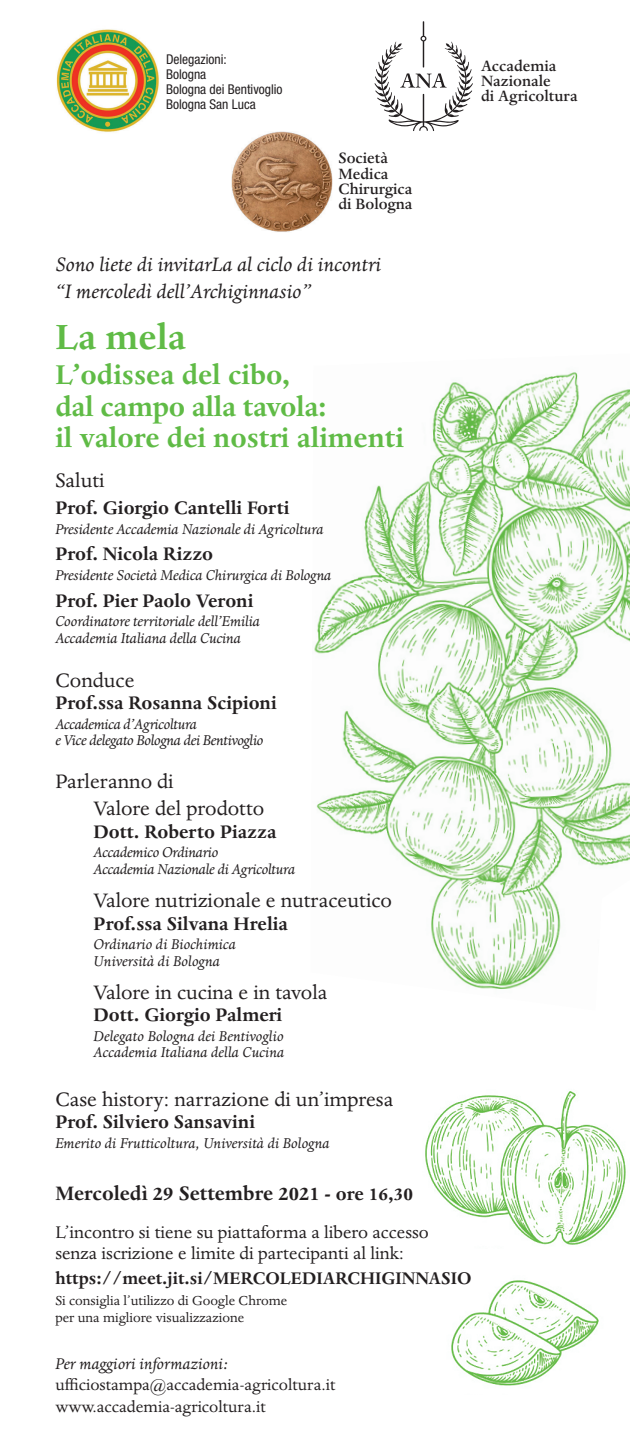
<style>
.page{position:relative;width:630px;height:1446px;background:#fff}
.page>*{position:absolute;margin:0;border:0;box-sizing:border-box;transform-origin:0 0}
.t1{font:700 40.5px "Dante";color:#60bb46}
.t2{font:700 31.5px "Dante";color:#60bb46}
.t3{font:22.5px "Dante";color:#231f20}
.t4{font:italic 22.5px "Dante";color:#231f20}
.t5{font:700 22.5px "Dante";color:#231f20}
.t6{font:700 21px "Dante";color:#231f20}
.t7{font:19.5px/21px "Dante";color:#231f20}
.t8{font:700 19.5px "Dante";color:#231f20}
.t9{font:18px "Dante";color:#231f20}
.t10{font:italic 18px "Dante";color:#231f20}
.t11{font:500 17.25px "Dante";color:#231f20}
.t12{font:italic 16.5px/16.5px "Dante";letter-spacing:-.01em;color:#231f20}
.t13{font:15px/16.5px "Dante";color:#231f20}
.t14{font:condensed 13.5px "Helvetica Neue";color:#231f20}
.s1{font-size:21px}
</style>
<div class="page">
<img style="left:425px;top:1091px;width:201px;height:154px">
<img style="left:451px;top:1280px;width:148px;height:106px">
<img style="left:314px;top:372px;width:315px;height:617px">
<img style="left:56px;top:29px;width:103px;height:103px">
<svg style="left:374px;top:21px;width:98px;height:110px"></svg>
<img style="left:232px;top:131px;width:100px;height:101px">
<p class="t14" style="left:166px;top:51px;width:62px">Delegazioni:</p>
<p class="t14" style="left:166px;top:66px;width:42px">Bologna</p>
<p class="t14" style="left:166px;top:81px;width:118px">Bologna dei Bentivoglio</p>
<p class="t14" style="left:166px;top:96px;width:91px">Bologna San Luca</p>
<p class="t11" style="left:338px;top:149px;width:51px">Società</p>
<p class="t11" style="left:338px;top:164px;width:51px">Medica</p>
<p class="t11" style="left:338px;top:179px;width:75px">Chirurgica</p>
<p class="t11" style="left:338px;top:195px;width:75px">di Bologna</p>
<p class="t11" style="left:480px;top:56px;width:77px">Accademia</p>
<p class="t11" style="left:480px;top:72px;width:71px">Nazionale</p>
<p class="t11" style="left:480px;top:87px;width:98px">di Agricoltura</p>
<p class="t4" style="left:55px;top:252px;width:327px">Sono liete di invitarLa al ciclo di incontri</p>
<p class="t4" style="left:55px;top:279px;width:257px">“I mercoledì dell’Archiginnasio”</p>
<p class="t1" style="left:55px;top:315px;width:132px">La mela</p>
<p class="t2" style="left:55px;top:358px;width:236px">L’odissea del cibo,</p>
<p class="t2" style="left:55px;top:390px;width:273px">dal campo alla tavola:</p>
<p class="t2" style="left:55px;top:421px;width:350px">il valore dei nostri alimenti</p>
<p class="t3" style="left:55px;top:468px;width:51px">Saluti</p>
<p class="t6" style="left:55px;top:496px;width:235px">Prof. Giorgio Cantelli Forti</p>
<p class="t12" style="left:55px;top:521px;width:270px">Presidente Accademia Nazionale di Agricoltura</p>
<p class="t6" style="left:55px;top:543px;width:159px">Prof. Nicola Rizzo</p>
<p class="t12" style="left:55px;top:567px;width:277px">Presidente Società Medica Chirurgica di Bologna</p>
<p class="t6" style="left:55px;top:589px;width:199px">Prof. Pier Paolo Veroni</p>
<p class="t12" style="left:55px;top:613px;width:206px">Coordinatore territoriale dell’Emilia<br>Accademia Italiana della Cucina</p>
<p class="t3" style="left:55px;top:668px;width:81px">Conduce</p>
<p class="t6" style="left:55px;top:691px;width:223px">Prof.ssa Rosanna Scipioni</p>
<p class="t12" style="left:55px;top:716px;width:210px">Accademica d’Agricoltura<br>e Vice delegato Bologna dei Bentivoglio</p>
<p class="t3" style="left:55px;top:769px;width:120px">Parleranno di</p>
<p class="t3" style="left:94px;top:796px;width:172px">Valore del prodotto</p>
<p class="t6" style="left:94px;top:820px;width:184px">Dott. Roberto Piazza</p>
<p class="t12" style="left:94px;top:844px;width:126px">Accademico Ordinario</p>
<p class="t12" style="left:94px;top:861px;width:203px">Accademia Nazionale di Agricoltura</p>
<p class="t3" style="left:94px;top:888px;width:300px">Valore nutrizionale e nutraceutico</p>
<p class="t6" style="left:94px;top:912px;width:196px">Prof.ssa Silvana Hrelia</p>
<p class="t12" style="left:94px;top:936px;width:144px">Ordinario di Biochimica</p>
<p class="t12" style="left:94px;top:953px;width:128px">Università di Bologna</p>
<p class="t3" style="left:94px;top:980px;width:235px">Valore in cucina e in tavola</p>
<p class="t6" style="left:94px;top:1004px;width:190px">Dott. Giorgio Palmeri</p>
<p class="t12" style="left:94px;top:1028px;width:191px">Delegato Bologna dei Bentivoglio</p>
<p class="t12" style="left:94px;top:1044px;width:192px">Accademia Italiana della Cucina</p>
<p class="t3" style="left:55px;top:1087px;width:339px">Case history: narrazione di un’impresa</p>
<p class="t6" style="left:55px;top:1110px;width:201px">Prof. Silviero Sansavini</p>
<p class="t12" style="left:55px;top:1135px;width:276px">Emerito di Frutticoltura, Università di Bologna</p>
<p class="t5" style="left:55px;top:1181px;width:359px">Mercoledì 29 Settembre 2021 <span class="s1">- ore 16,30</span></p>
<p class="t7" style="left:55px;top:1222px;width:374px">L’incontro si tiene su piattaforma a libero accesso senza iscrizione e limite di partecipanti al link:</p>
<p class="t8" style="left:55px;top:1268px;width:417px">https://meet.jit.si/MERCOLEDIARCHIGINNASIO</p>
<p class="t13" style="left:55px;top:1292px;width:233px">Si consiglia l’utilizzo di Google Chrome per una migliore visualizzazione</p>
<p class="t10" style="left:55px;top:1353px;width:174px">Per maggiori informazioni:</p>
<p class="t9" style="left:55px;top:1375px;width:282px">ufficiostampa@accademia-agricoltura.it</p>
<p class="t9" style="left:55px;top:1397px;width:212px">www.accademia-agricoltura.it</p>
</div>
